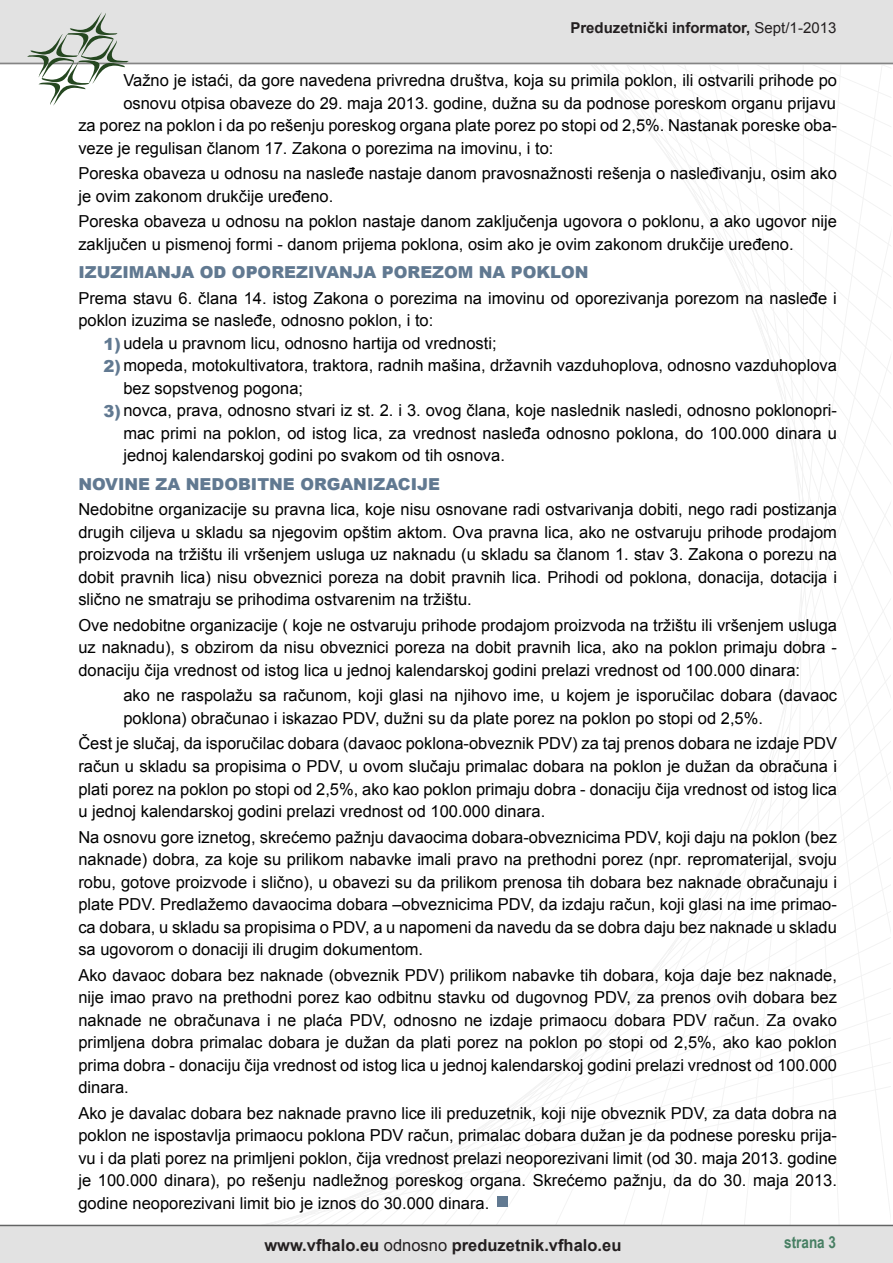
<style>
.page{position:relative;width:893px;height:1263px;background:#fff}
.page>*{position:absolute;margin:0;border:0;box-sizing:border-box;transform-origin:0 0}
.t1{font:16.5px/22.5px "Arial";color:#000;text-align:justify}
.t2{font:900 16.5px "Arial";color:#617991}
.t3{font:700 16.5px "Arial";color:#231f20}
.t4{font:700 16.5px "Arial Narrow";color:#477f63}
.t5{font:700 15px "Arial";color:#231f20}
.s1{font-weight:400}
.s2{font-weight:900;color:#617991}
</style>
<div class="page">
<svg style="left:520px;top:106px;width:371px;height:993px"></svg>
<div style="left:0;top:1226px;width:893px;height:37px;background:#e2e2e2"></div>
<hr style="left:0;top:63px;width:893px;height:1px;background:#848484">
<svg style="left:0;top:0;width:892px;height:106px"></svg>
<hr style="left:0;top:1225px;width:893px;height:1px;background:#636464">
<div style="left:497px;top:1196px;width:11px;height:11px;background:#617991"></div>
<p class="t5" style="left:570px;top:17px;width:267px">Preduzetnički informator, <span class="s1">Sept/1-2013</span></p>
<p class="t1" style="left:123px;top:69px;width:715px">Važno je istaći, da gore navedena privredna društva, koja su primila poklon, ili ostvarili prihode po</p>
<p class="t1" style="left:123px;top:92px;width:714px">osnovu otpisa obaveze do 29. maja 2013. godine, dužna su da podnose poreskom organu prijavu</p>
<p class="t1" style="left:78px;top:114px;width:760px">za porez na poklon i da po rešenju poreskog organa plate porez po stopi od 2,5%. Nastanak poreske oba-</p>
<p class="t1" style="left:78px;top:137px;width:477px">veze je regulisan članom 17. Zakona o porezima na imovinu, i to:</p>
<p class="t1" style="left:78px;top:162px;width:760px">Poreska obaveza u odnosu na nasleđe nastaje danom pravosnažnosti rešenja o nasleđivanju, osim ako je ovim zakonom drukčije uređeno.</p>
<p class="t1" style="left:78px;top:210px;width:760px">Poreska obaveza u odnosu na poklon nastaje danom zaključenja ugovora o poklonu, a ako ugovor nije zaključen u pismenoj formi - danom prijema poklona, osim ako je ovim zakonom drukčije uređeno.</p>
<p class="t2" style="left:78px;top:260px;width:512px">IZUZIMANJA OD OPOREZIVANJA POREZOM NA POKLON</p>
<p class="t1" style="left:78px;top:287px;width:760px">Prema stavu 6. člana 14. istog Zakona o porezima na imovinu od oporezivanja porezom na nasleđe i</p>
<p class="t1" style="left:78px;top:309px;width:356px">poklon izuzima se nasleđe, odnosno poklon, i to:</p>
<p class="t1" style="left:104px;top:332px;width:395px"><span class="s2">1)</span>udela u pravnom licu, odnosno hartija od vrednosti;</p>
<p class="t1" style="left:104px;top:355px;width:735px"><span class="s2">2)</span>mopeda, motokultivatora, traktora, radnih mašina, državnih vazduhoplova, odnosno vazduhoplova</p>
<p class="t1" style="left:123px;top:377px;width:181px">bez sopstvenog pogona;</p>
<p class="t1" style="left:104px;top:400px;width:735px"><span class="s2">3)</span>novca, prava, odnosno stvari iz st. 2. i 3. ovog člana, koje naslednik nasledi, odnosno poklonopri-</p>
<p class="t1" style="left:123px;top:422px;width:715px">mac primi na poklon, od istog lica, za vrednost nasleđa odnosno poklona, do 100.000 dinara u</p>
<p class="t1" style="left:123px;top:445px;width:383px">jednoj kalendarskoj godini po svakom od tih osnova.</p>
<p class="t2" style="left:78px;top:472px;width:363px">NOVINE ZA NEDOBITNE ORGANIZACIJE</p>
<p class="t1" style="left:78px;top:499px;width:760px">Nedobitne organizacije su pravna lica, koje nisu osnovane radi ostvarivanja dobiti, nego radi postizanja drugih ciljeva u skladu sa njegovim opštim aktom. Ova pravna lica, ako ne ostvaruju prihode prodajom proizvoda na tržištu ili vršenjem usluga uz naknadu (u skladu sa članom 1. stav 3. Zakona o porezu na dobit pravnih lica) nisu obveznici poreza na dobit pravnih lica. Prihodi od poklona, donacija, dotacija i slično ne smatraju se prihodima ostvarenim na tržištu.</p>
<p class="t1" style="left:78px;top:614px;width:760px">Ove nedobitne organizacije ( koje ne ostvaruju prihode prodajom proizvoda na tržištu ili vršenjem usluga uz naknadu), s obzirom da nisu obveznici poreza na dobit pravnih lica, ako na poklon primaju dobra - donaciju čija vrednost od istog lica u jednoj kalendarskoj godini prelazi vrednost od 100.000 dinara:</p>
<p class="t1" style="left:123px;top:685px;width:715px">ako ne raspolažu sa računom, koji glasi na njihovo ime, u kojem je isporučilac dobara (davaoc poklona) obračunao i iskazao PDV, dužni su da plate porez na poklon po stopi od 2,5%.</p>
<p class="t1" style="left:78px;top:733px;width:760px">Čest je slučaj, da isporučilac dobara (davaoc poklona-obveznik PDV) za taj prenos dobara ne izdaje PDV račun u skladu sa propisima o PDV, u ovom slučaju primalac dobara na poklon je dužan da obračuna i plati porez na poklon po stopi od 2,5%, ako kao poklon primaju dobra - donaciju čija vrednost od istog lica u jednoj kalendarskoj godini prelazi vrednost od 100.000 dinara.</p>
<p class="t1" style="left:78px;top:826px;width:760px">Na osnovu gore iznetog, skrećemo pažnju davaocima dobara-obveznicima PDV, koji daju na poklon (bez naknade) dobra, za koje su prilikom nabavke imali pravo na prethodni porez (npr. repromaterijal, svoju robu, gotove proizvode i slično), u obavezi su da prilikom prenosa tih dobara bez naknade obračunaju i plate PDV. Predlažemo davaocima dobara –obveznicima PDV, da izdaju račun, koji glasi na ime primao&shy;ca dobara, u skladu sa propisima o PDV, a u napomeni da navedu da se dobra daju bez naknade u skladu sa ugovorom o donaciji ili drugim dokumentom.</p>
<p class="t1" style="left:78px;top:964px;width:760px">Ako davaoc dobara bez naknade (obveznik PDV) prilikom nabavke tih dobara, koja daje bez naknade, nije imao pravo na prethodni porez kao odbitnu stavku od dugovnog PDV, za prenos ovih dobara bez naknade ne obračunava i ne plaća PDV, odnosno ne izdaje primaocu dobara PDV račun. Za ovako primljena dobra primalac dobara je dužan da plati porez na poklon po stopi od 2,5%, ako kao poklon prima dobra - donaciju čija vrednost od istog lica u jednoj kalendarskoj godini prelazi vrednost od 100.000 dinara.</p>
<p class="t1" style="left:78px;top:1102px;width:760px">Ako je davalac dobara bez naknade pravno lice ili preduzetnik, koji nije obveznik PDV, za data dobra na poklon ne ispostavlja primaocu poklona PDV račun, primalac dobara dužan je da podnese poresku prija&shy;vu i da plati porez na primljeni poklon, čija vrednost prelazi neoporezivani limit (od 30. maja 2013. godine je 100.000 dinara), po rešenju nadležnog poreskog organa. Skrećemo pažnju, da do 30. maja 2013. godine neoporezivani limit bio je iznos do 30.000 dinara.</p>
<p class="t3" style="left:264px;top:1234px;width:359px">www.vfhalo.eu <span class="s1">odnosno</span> preduzetnik.vfhalo.eu</p>
<p class="t4" style="left:784px;top:1229px;width:53px">strana 3</p>
</div>
